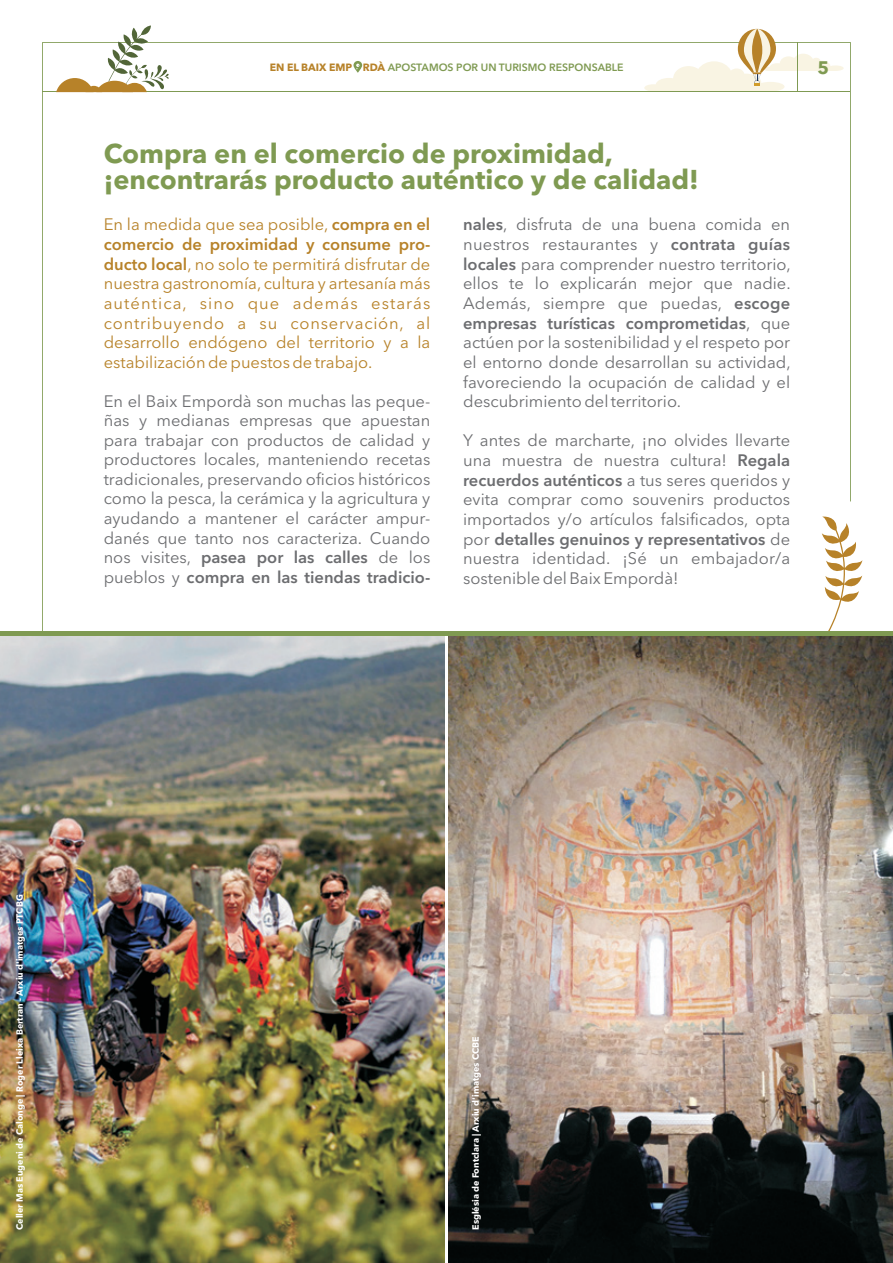
<style>
.page{position:relative;width:893px;height:1263px;background:#fff}
.page>*{position:absolute;margin:0;border:0;box-sizing:border-box;transform-origin:0 0}
.t1{font:700 27px/26.1px "Avenir Next LT Pro";color:#7f9a52}
.t2{font:700 18px "Avenir Next LT Pro";color:#7f9a52}
.t3{font:16.5px/19.6px "Avenir Next LT Pro";color:#6c6d70;text-align:justify}
.t4{font:16.5px/19.6px "Avenir Next LT Pro";color:#b78229;text-align:justify}
.t5{font:600 10.5px "Avenir Next LT Pro";color:#7f9a52}
.t6{font:700 9px "Avenir Next LT Pro";color:#fff}
.s1{font-weight:700;color:#b78229}
.s2{font-weight:600}
</style>
<div class="page">
<svg style="left:851px;top:542px;width:11px;height:59px"></svg>
<img style="left:0;top:636px;width:445px;height:627px">
<svg style="left:42px;top:42px;width:809px;height:589px"></svg>
<hr style="left:43px;top:91px;width:807px;height:1px;background:#7f9a52">
<svg style="left:644px;top:29px;width:200px;height:62px"></svg>
<svg style="left:56px;top:26px;width:113px;height:66px"></svg>
<hr style="left:797px;top:43px;width:1px;height:49px;background:#7f9a52">
<img style="left:448px;top:636px;width:445px;height:627px">
<div style="left:0;top:631px;width:893px;height:5px;background:#7f9a52"></div>
<svg style="left:353px;top:61px;width:9px;height:12px"></svg>
<svg style="left:356px;top:64px;width:3px;height:6px"></svg>
<p class="t5" style="left:270px;top:63px;width:355px"><span class="s1">EN EL BAIX EMP RDÀ</span> APOSTAMOS POR UN TURISMO RESPONSABLE</p>
<h1 class="t1" style="left:104px;top:143px;width:597px">Compra en el comercio de proximidad, ¡encontrarás producto auténtico y de calidad!</h1>
<p class="t4" style="left:104px;top:216px;width:328px">En la medida que sea posible, <span class="s2">compra en el comercio de proximidad y consume pro&shy;ducto local</span>, no solo te permitirá disfrutar de nuestra gastronomía, cultura y artesanía más auténtica, sino que además estarás contribuyendo a su conservación, al desarrollo endógeno del territorio y a la estabilización de puestos de trabajo.</p>
<p class="t3" style="left:104px;top:393px;width:328px">En el Baix Empordà son muchas las peque&shy;ñas y medianas empresas que apuestan para trabajar con productos de calidad y productores locales, manteniendo recetas tradicionales, preservando oficios históricos como la pesca, la cerámica y la agricultura y ayudando a mantener el carácter ampur&shy;danés que tanto nos caracteriza. Cuando nos visites, <span class="s2">pasea por las calles</span> de los pueblos y <span class="s2">compra en las tiendas tradicio-</span></p>
<p class="t3" style="left:463px;top:216px;width:329px"><span class="s2">nales</span>, disfruta de una buena comida en nuestros restaurantes y <span class="s2">contrata guías locales</span> para comprender nuestro territorio, ellos te lo explicarán mejor que nadie.<br>Además, siempre que puedas, <span class="s2">escoge empresas turísticas comprometidas</span>, que actúen por la sostenibilidad y el respeto por el entorno donde desarrollan su actividad, favoreciendo la ocupación de calidad y el descubrimiento del territorio.</p>
<p class="t3" style="left:463px;top:432px;width:329px">Y antes de marcharte, ¡no olvides llevarte una muestra de nuestra cultura! <span class="s2">Regala recuerdos auténticos</span> a tus seres queridos y evita comprar como souvenirs productos importados y/o artículos falsificados, opta por <span class="s2">detalles genuinos y representativos</span> de nuestra identidad. ¡Sé un embajador/a sostenible del Baix Empordà!</p>
<p class="t2" style="left:817px;top:60px;width:13px">5</p>
<p class="t6" style="left:16px;top:1230px;width:337px;rotate:-90deg">Celler Mas Eugeni de Calonge | Roger Lleixa Bertran - Arxiu d'imatges PTCBG</p>
<p class="t6" style="left:472px;top:1230px;width:195px;rotate:-90deg">Església de Fontclara | Arxiu d'imatges CCBE</p>
</div>
